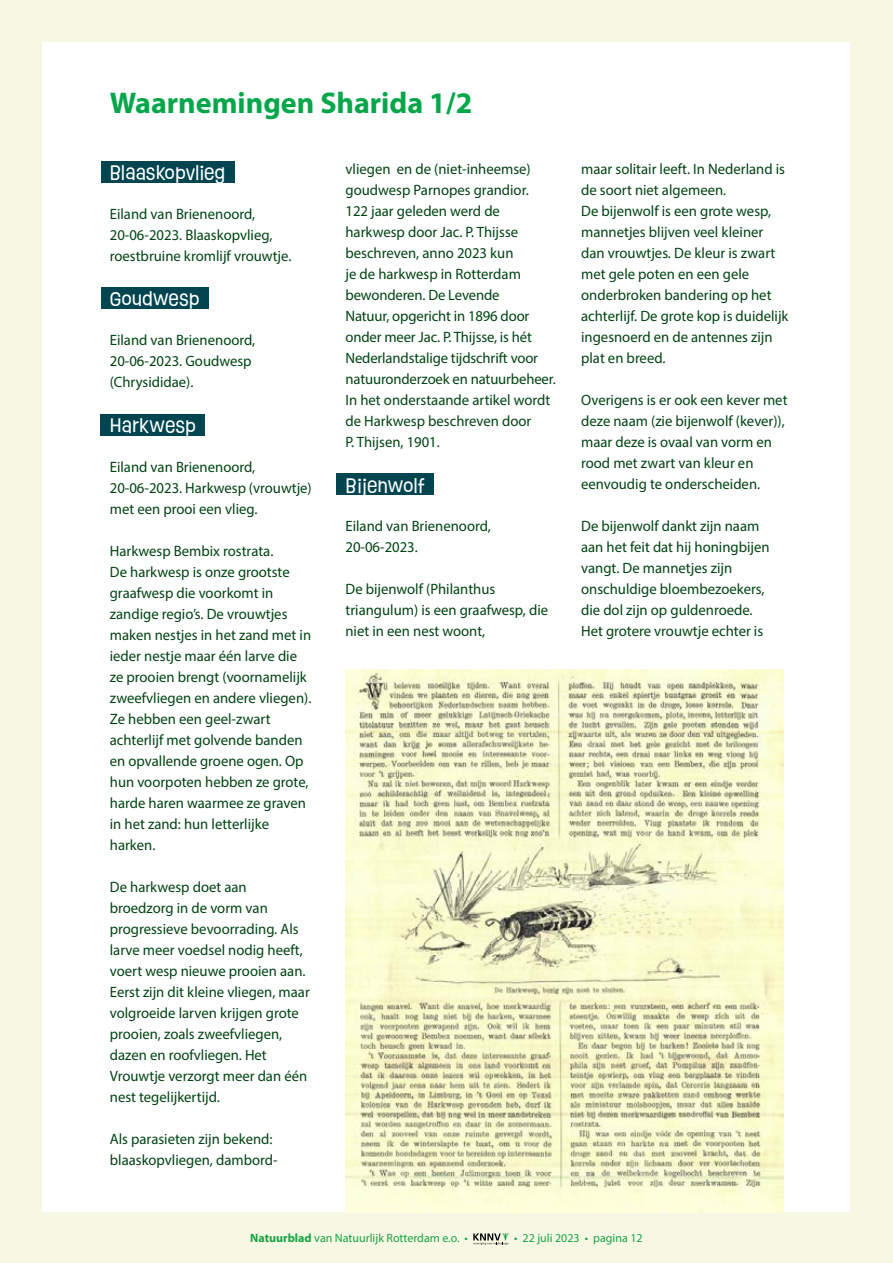
<style>
.page{position:relative;width:893px;height:1263px;background:#f7f8e4}
.page>*{position:absolute;margin:0;border:0;box-sizing:border-box;transform-origin:0 0}
.t1{font:700 30px "Myriad Pro";color:#04a64a}
.t2{font:18px "Ruddy";color:#fff}
.t3{font:15px/21px "Myriad Pro";color:#004413}
.t4{font:12px "Myriad Pro";color:#17a345}
.s1{font-weight:700}
</style>
<div class="page">
<div style="left:43px;top:43px;width:807px;height:1169px;background:#fff"></div>
<svg style="left:473px;top:1233px;width:36px;height:12px"></svg>
<div style="left:101px;top:161px;width:134px;height:21px;background:#00454f"></div>
<div style="left:101px;top:288px;width:108px;height:21px;background:#00454f"></div>
<div style="left:101px;top:414px;width:104px;height:21px;background:#00454f"></div>
<div style="left:336px;top:474px;width:98px;height:21px;background:#00454f"></div>
<img style="left:345px;top:669px;width:438px;height:544px">
<h1 class="t1" style="left:110px;top:84px;width:364px">Waarnemingen Sharida 1/2</h1>
<p class="t2" style="left:110px;top:159px;width:117px">Blaaskopvlieg</p>
<p class="t3" style="left:110px;top:203px;width:183px">Eiland van Brienenoord,<br>20-06-2023. Blaaskopvlieg, roestbruine kromlijf vrouwtje.</p>
<p class="t2" style="left:110px;top:286px;width:91px">Goudwesp</p>
<p class="t3" style="left:110px;top:329px;width:147px">Eiland van Brienenoord,<br>20-06-2023. Goudwesp (Chrysididae .(</p>
<p class="t2" style="left:110px;top:413px;width:88px">Harkwesp</p>
<p class="t3" style="left:110px;top:456px;width:203px">Eiland van Brienenoord,<br>20-06-2023. Harkwesp (vrouwtje( met een prooi een vlieg.</p>
<p class="t3" style="left:110px;top:540px;width:203px">Harkwesp Bembix rostrata.<br>De harkwesp is onze grootste graafwesp die voorkomt in zandige regio .s’ De vrouwtjes maken nestjes in het zand met in ieder nestje maar één larve die ze prooien brengt (voornamelijk zweefvliegen en andere vliegen .(<br>Ze hebben een geel-zwart achterlijf met golvende banden en opvallende groene ogen. Op hun voorpoten hebben ze grote, harde haren waarmee ze graven in het zand: hun letterlijke harken.</p>
<p class="t3" style="left:110px;top:876px;width:201px">De harkwesp doet aan broedzorg in de vorm van progressieve bevoorrading. Als larve meer voedsel nodig heeft, voert wesp nieuwe prooien aan.<br>Eerst zijn dit kleine vliegen, maar volgroeide larven krijgen grote prooien, zoals zweefvliegen, dazen en roofvliegen. Het<br>Vrouwtje verzorgt meer dan één nest tegelijkertijd.</p>
<p class="t3" style="left:110px;top:1128px;width:164px">Als parasieten zijn bekend:</p>
<p class="t3" style="left:110px;top:1149px;width:169px">blaaskopvliegen, dambord-</p>
<p class="t3" style="left:345px;top:158px;width:187px">vliegen en de (niet-inheemse(</p>
<p class="t3" style="left:345px;top:179px;width:212px">goudwesp Parnopes grandior.<br>122 jaar geleden werd de harkwesp door Jac .P. Thijsse beschreven, anno 2023 kun<br>je de harkwesp in Rotterdam bewonderen. De Levende<br>Natuur, opgericht in 1896 door onder meer Jac .P. Thijsse is, hét<br>Nederlandstalige tijdschrift voor natuuronderzoek en natuurbeheer.<br>In het onderstaande artikel wordt de Harkwesp beschreven door<br>.P Thijsen, 1901.</p>
<p class="t2" style="left:345px;top:472px;width:81px">Bijenwolf</p>
<p class="t3" style="left:345px;top:516px;width:147px">Eiland van Brienenoord,<br>20-06-2023.</p>
<p class="t3" style="left:345px;top:579px;width:204px">De bijenwolf (Philanthus triangulum) is een graafwesp, die niet in een nest woont,</p>
<p class="t3" style="left:581px;top:158px;width:209px">maar solitair leeft In. Nederland is de soort niet algemeen.<br>De bijenwolf is een grote wesp, mannetjes blijven veel kleiner dan vrouwtjes. De kleur is zwart met gele poten en een gele onderbroken bandering op het achterlijf. De grote kop is duidelijk ingesnoerd en de antennes zijn plat en breed.</p>
<p class="t3" style="left:581px;top:389px;width:208px">Overigens is er ook een kever met deze naam (zie bijenwolf (kever ,(( maar deze is ovaal van vorm en rood met zwart van kleur en eenvoudig te onderscheiden.</p>
<p class="t3" style="left:581px;top:515px;width:190px">De bijenwolf dankt zijn naam aan het feit dat hij honingbijen vangt. De mannetjes zijn onschuldige bloembezoekers, die dol zijn op guldenroede.<br>Het grotere vrouwtje echter is</p>
<p class="t4" style="left:250px;top:1230px;width:219px"><span class="s1">Natuurblad</span> van Natuurlijk Rotterdam .o.e •</p>
<p class="t4" style="left:514px;top:1230px;width:130px">• 22 juli 2023 • pagina 12</p>
</div>
